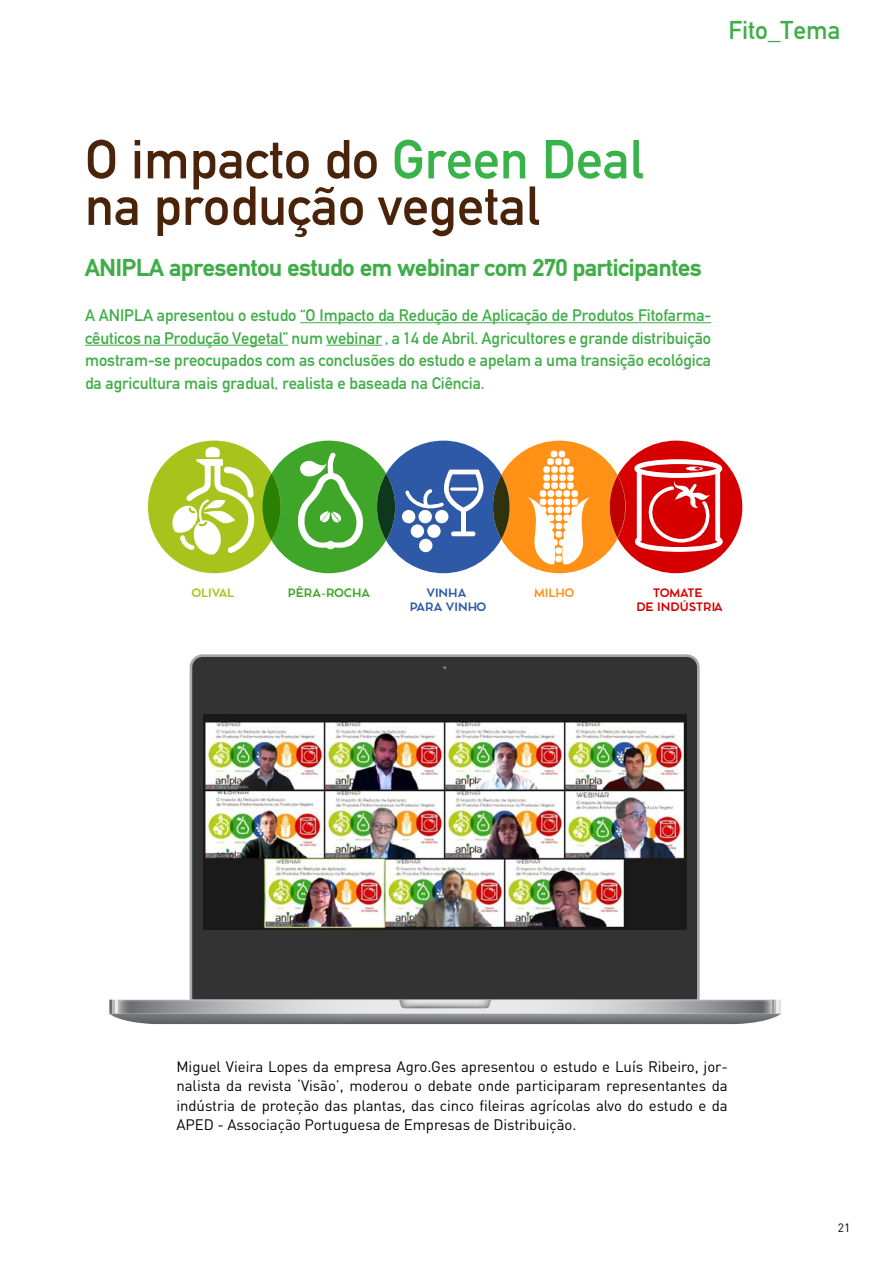
<style>
.page{position:relative;width:893px;height:1263px;background:#fff}
.page>*{position:absolute;margin:0;border:0;box-sizing:border-box;transform-origin:0 0}
.t1{font:500 54px/46.5px "DIN";color:#4a240a}
.t2{font:500 25.35px "DIN";color:#41ad49}
.t3{font:700 24px "DIN";letter-spacing:-.005em;color:#41ad49}
.t4{font:500 16.5px/22.5px "DIN";letter-spacing:-.005em;color:#41ad49;text-align:justify}
.t5{font:15px/19.5px "DIN";letter-spacing:-.005em;color:#000;text-align:justify}
.t6{font:12px "DIN";color:#000}
.t7{font:700 11.55px/13.8px "Cocomat Pro";color:#d60000;text-align:center}
.t8{font:700 11.55px/13.8px "Cocomat Pro";color:#2e59a6;text-align:center}
.t9{font:700 11.55px "Cocomat Pro";letter-spacing:-.01em;color:#40a629}
.t10{font:700 11.55px "Cocomat Pro";color:#a8c41c}
.t11{font:700 11.55px "Cocomat Pro";letter-spacing:-.005em;color:#ff9117}
.s1{color:#38b34a}
</style>
<div class="page">
<hr style="left:300px;top:322px;width:411px;height:1px;background:#41ad49">
<hr style="left:85px;top:345px;width:203px;height:1px;background:#41ad49">
<hr style="left:326px;top:345px;width:56px;height:1px;background:#41ad49">
<svg style="left:190px;top:654px;width:510px;height:346px;background:#abadaf"></svg>
<div style="left:192px;top:657px;width:505px;height:342px;background:#333334"></div>
<img style="left:109px;top:1014px;width:672px;height:10px">
<svg style="left:109px;top:1000px;width:672px;height:14px;background:#bfc1c2"></svg>
<img style="left:399px;top:1000px;width:92px;height:8px">
<img style="left:203px;top:715px;width:484px;height:214px">
<div style="left:148px;top:441px;width:133px;height:132px;background:#a8c41c;border-radius:50%"></div>
<svg style="left:262px;top:473px;width:19px;height:67px"></svg>
<svg style="left:170px;top:447px;width:85px;height:108px"></svg>
<svg style="left:272px;top:441px;width:470px;height:132px"></svg>
<div style="left:563px;top:499px;width:7px;height:6px;background:#fff;border-radius:3px"></div>
<h2 class="t2" style="left:728px;top:16px;width:113px">Fito_Tema</h2>
<h1 class="t1" style="left:85px;top:136px;width:560px">O impacto do <span class="s1">Green Deal </span>na produção vegetal</h1>
<h3 class="t3" style="left:85px;top:254px;width:618px">ANIPLA apresentou estudo em webinar com 270 participantes</h3>
<p class="t4" style="left:85px;top:304px;width:628px">A ANIPLA apresentou o estudo “O Impacto da Redução de Aplicação de Produtos Fitofarma&shy;cêuticos na Produção Vegetal” num webinar , a 14 de Abril. Agricultores e grande distribuição mostram-se preocupados com as conclusões do estudo e apelam a uma transição ecológica da agricultura mais gradual, realista e baseada na Ciência.</p>
<p class="t10" style="left:191px;top:583px;width:44px">OLIVAL</p>
<p class="t9" style="left:288px;top:583px;width:84px">PÊRA-ROCHA</p>
<p class="t8" style="left:410px;top:585px;width:78px">VINHA<br>PARA VINHO</p>
<p class="t11" style="left:534px;top:583px;width:42px">MILHO</p>
<p class="t7" style="left:636px;top:585px;width:88px">TOMATE<br>DE INDÚSTRIA</p>
<p class="t5" style="left:176px;top:1056px;width:553px">Miguel Vieira Lopes da empresa Agro.Ges apresentou o estudo e Luís Ribeiro, jor&shy;nalista da revista ‘Visão’, moderou o debate onde participaram representantes da indústria de proteção das plantas, das cinco fileiras agrícolas alvo do estudo e da APED - Associação Portuguesa de Empresas de Distribuição.</p>
<p class="t6" style="left:838px;top:1220px;width:14px">21</p>
</div>
